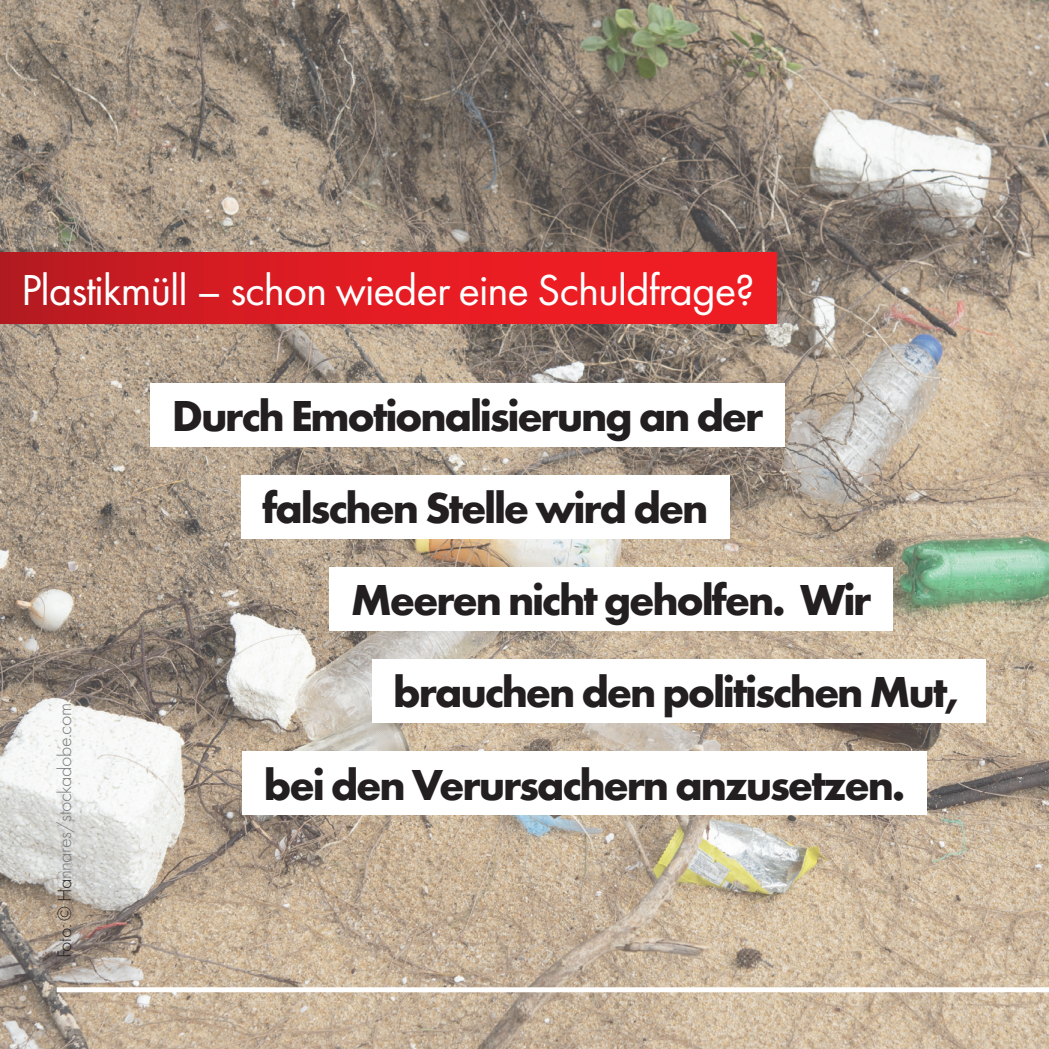
<style>
.page{position:relative;width:1049px;height:1049px;background:#fff}
.page>*{position:absolute;margin:0;border:0;box-sizing:border-box;transform-origin:0 0}
.t1{font:700 45px/92.2px "Futura New";letter-spacing:-.05em;color:#231f20}
.t2{font:45px "Futura New";letter-spacing:-.025em;color:#fff}
.t3{font:300 20px "Futura New";letter-spacing:-.025em;color:#76787b}
.s1{color:#231f20}
</style>
<div class="page">
<img style="left:0;top:0;width:1049px;height:1049px">
<div style="left:151px;top:383px;width:634px;height:63px;background:#fff"></div>
<div style="left:241px;top:475px;width:489px;height:64px;background:#fff"></div>
<div style="left:372px;top:659px;width:613px;height:64px;background:#fff"></div>
<div style="left:243px;top:751px;width:684px;height:64px;background:#fff"></div>
<div style="left:330px;top:567px;width:563px;height:64px;background:#fff"></div>
<div style="left:57px;top:987px;width:992px;height:5px;background:#fff"></div>
<div style="left:0;top:253px;width:776px;height:71px;background:linear-gradient(to right,#bf1b22,#fa1d24)"></div>
<p class="t2" style="left:21px;top:263px;width:735px">Plastikmüll – schon wieder eine Schuldfrage?</p>
<p class="t1" style="left:262px;top:369px;width:503px;text-indent:-90px">Durch Emotionalisierung an der falschen Stelle wird den</p>
<p class="t3" style="left:53px;top:958px;width:256px;rotate:-90deg"><span class="s1">Foto: © Ha</span>nnares/stockadobe.com</p>
<p class="t1" style="left:351px;top:553px;width:522px">Meeren nicht geholfen. Wir</p>
<p class="t1" style="left:264px;top:645px;width:701px;text-indent:129px">brauchen den politischen Mut, bei den Verursachern anzusetzen.</p>
</div>
